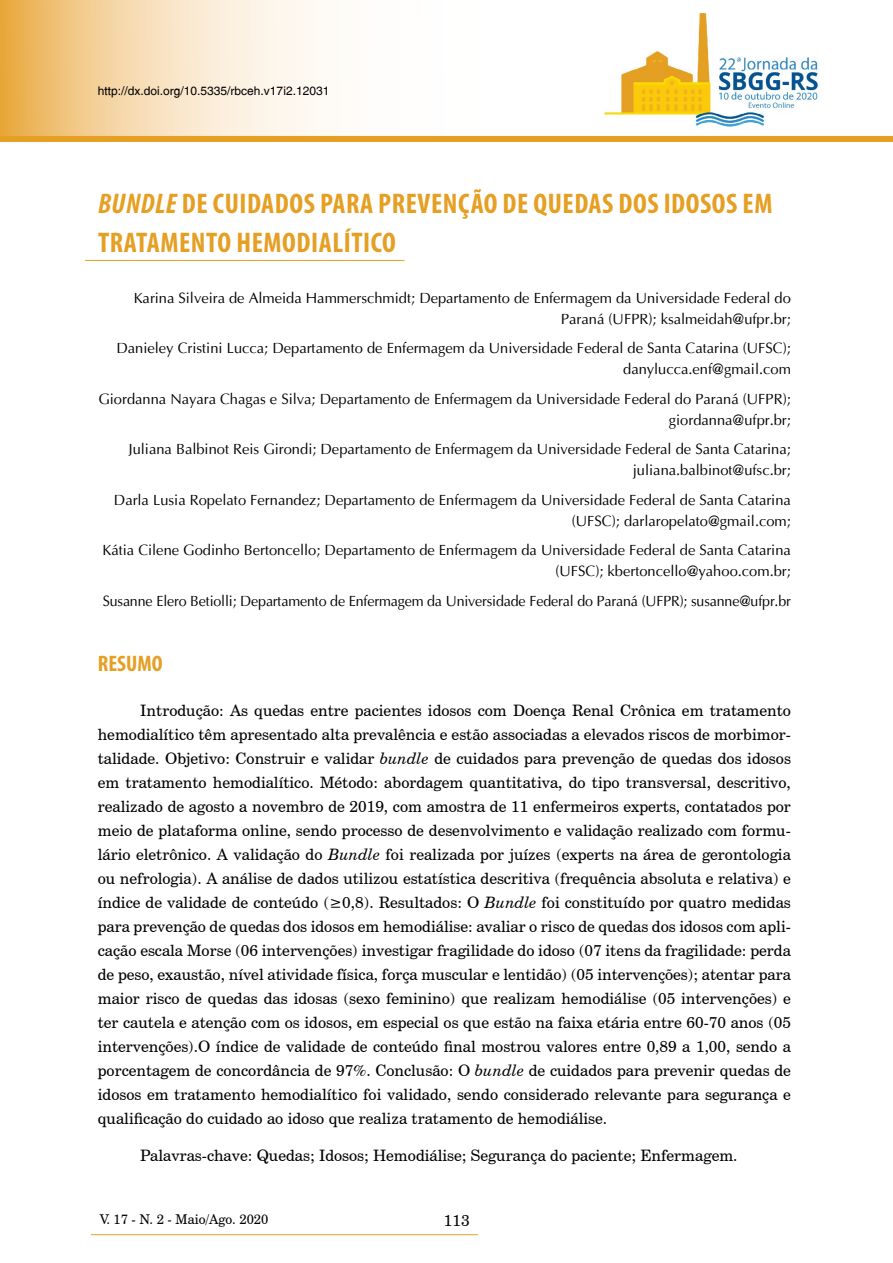
<style>
.page{position:relative;width:893px;height:1263px;background:#fff}
.page>*{position:absolute;margin:0;border:0;box-sizing:border-box;transform-origin:0 0}
.t1{font:700 condensed 28.5px/39px "Myriad Pro";letter-spacing:.02em;color:#e59f23}
.t2{font:700 condensed 22.5px "Myriad Pro";color:#e59f23}
.t3{font:15.75px/24px "Century Schoolbook BT";color:#000;text-align:justify}
.t4{font:15px/21px "Ottawa Plain";color:#000;text-align:right}
.t5{font:15px "Ottawa Plain";color:#000;scale:.95 1}
.t6{font:13.5px "Century Schoolbook BT";color:#000}
.t7{font:12px "Switzerland Plain";color:#000}
.s1{font-style:italic}
</style>
<div class="page">
<svg style="left:0;top:0;width:605px;height:136px"></svg>
<img style="left:605px;top:12px;width:214px;height:115px">
<hr style="left:91px;top:1234px;width:387px;height:1px;background:#e59f23">
<div style="left:0;top:136px;width:893px;height:6px;background:#e59f23"></div>
<hr style="left:85px;top:260px;width:319px;height:1px;background:#e59f23">
<p class="t7" style="left:98px;top:84px;width:233px">http://dx.doi.org/10.5335/rbceh.v17i2.12031</p>
<h1 class="t1" style="left:98px;top:183px;width:676px"><span class="s1">BUNDLE</span> DE CUIDADOS PARA PREVENÇÃO DE QUEDAS DOS IDOSOS EM<br>TRATAMENTO HEMODIALÍTICO</h1>
<p class="t4" style="left:134px;top:287px;width:659px">Karina Silveira de Almeida Hammerschmidt; Departamento de Enfermagem da Universidade Federal do<br>Paraná (UFPR); ksalmeidah@ufpr.br;</p>
<p class="t4" style="left:116px;top:338px;width:676px">Danieley Cristini Lucca; Departamento de Enfermagem da Universidade Federal de Santa Catarina (UFSC); danylucca.enf@gmail.com</p>
<p class="t4" style="left:98px;top:388px;width:694px">Giordanna Nayara Chagas e Silva; Departamento de Enfermagem da Universidade Federal do Paraná (UFPR); giordanna@ufpr.br;</p>
<p class="t4" style="left:129px;top:439px;width:664px">Juliana Balbinot Reis Girondi; Departamento de Enfermagem da Universidade Federal de Santa Catarina; juliana.balbinot@ufsc.br;</p>
<p class="t4" style="left:114px;top:489px;width:678px">Darla Lusia Ropelato Fernandez; Departamento de Enfermagem da Universidade Federal de Santa Catarina (UFSC); darlaropelato@gmail.com;</p>
<p class="t4" style="left:102px;top:540px;width:690px">Kátia Cilene Godinho Bertoncello; Departamento de Enfermagem da Universidade Federal de Santa Catarina (UFSC); kbertoncello@yahoo.com.br;</p>
<p class="t5" style="left:103px;top:592px;width:726px">Susanne Elero Betiolli; Departamento de Enfermagem da Universidade Federal do Paraná (UFPR); susanne@ufpr.br</p>
<h2 class="t2" style="left:98px;top:649px;width:66px">RESUMO</h2>
<p class="t3" style="left:98px;top:698px;width:695px;text-indent:43px">Introdução: As quedas entre pacientes idosos com Doença Renal Crônica em tratamento hemodialítico têm apresentado alta prevalência e estão associadas a elevados riscos de morbimor&shy;talidade. Objetivo: Construir e validar <span class="s1">bundle</span> de cuidados para prevenção de quedas dos idosos em tratamento hemodialítico. Método: abordagem quantitativa, do tipo transversal, descritivo, realizado de agosto a novembro de 2019, com amostra de 11 enfermeiros experts, contatados por meio de plataforma online, sendo processo de desenvolvimento e validação realizado com formu&shy;lário eletrônico. A validação do <span class="s1">Bundle</span> foi realizada por juízes (experts na área de gerontologia ou nefrologia). A análise de dados utilizou estatística descritiva (frequência absoluta e relativa) e índice de validade de conteúdo (≥0,8). Resultados: O <span class="s1">Bundle</span> foi constituído por quatro medidas para prevenção de quedas dos idosos em hemodiálise: avaliar o risco de quedas dos idosos com apli&shy;cação escala Morse (06 intervenções) investigar fragilidade do idoso (07 itens da fragilidade: perda de peso, exaustão, nível atividade física, força muscular e lentidão) (05 intervenções); atentar para maior risco de quedas das idosas (sexo feminino) que realizam hemodiálise (05 intervenções) e ter cautela e atenção com os idosos, em especial os que estão na faixa etária entre 60-70 anos (05 intervenções).O índice de validade de conteúdo final mostrou valores entre 0,89 a 1,00, sendo a porcentagem de concordância de 97%. Conclusão: O <span class="s1">bundle</span> de cuidados para prevenir quedas de idosos em tratamento hemodialítico foi validado, sendo considerado relevante para segurança e qualificação do cuidado ao idoso que realiza tratamento de hemodiálise.</p>
<p class="t3" style="left:140px;top:1143px;width:599px">Palavras-chave: Quedas; Idosos; Hemodiálise; Segurança do paciente; Enfermagem.</p>
<p class="t6" style="left:100px;top:1210px;width:170px">V. 17 - N. 2 - Maio/Ago. 2020</p>
<p class="t3" style="left:444px;top:1208px;width:27px">113</p>
</div>
